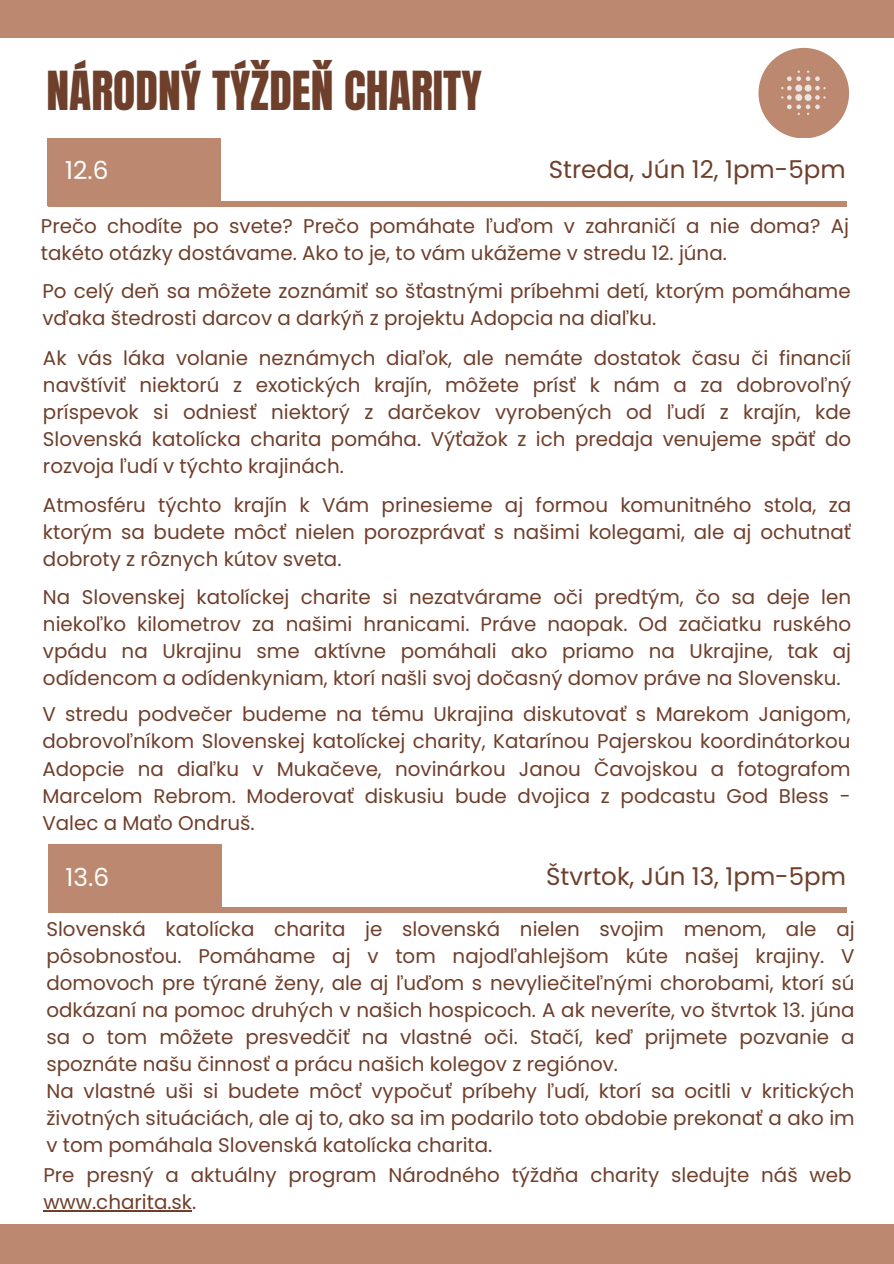
<style>
.page{position:relative;width:894px;height:1264px;background:#fff}
.page>*{position:absolute;margin:0;border:0;box-sizing:border-box;transform-origin:0 0}
.t1{font:45.75px "Anton";color:#6e3f2b}
.t2{font:24.75px "Poppins";color:#fff}
.t3{font:24.45px "Poppins";color:#6e3f2b}
.t4{font:19.8px/27px "Poppins";color:#6e3f2b;text-align:justify}
</style>
<div class="page">
<div style="left:48px;top:201px;width:798px;height:5px;background:#bc8970"></div>
<div style="left:47px;top:138px;width:174px;height:68px;background:#bc8970"></div>
<div style="left:758px;top:48px;width:90px;height:90px;background:#bc8970;border-radius:50%"></div>
<svg style="left:781px;top:71px;width:44px;height:44px"></svg>
<div style="left:0;top:1224px;width:893px;height:39px;background:#bc8970"></div>
<div style="left:0;top:0;width:893px;height:38px;background:#bc8970"></div>
<div style="left:48px;top:907px;width:798px;height:5px;background:#bc8970"></div>
<div style="left:48px;top:844px;width:173px;height:68px;background:#bc8970"></div>
<hr style="left:43px;top:1210px;width:149px;height:1px;background:#6e3f2b">
<h1 class="t1" style="left:46px;top:58px;width:436px">NÁRODNÝ TÝŽDEŇ CHARITY</h1>
<p class="t2" style="left:65px;top:153px;width:45px">12.6</p>
<p class="t3" style="left:548px;top:153px;width:298px">Streda, Jún 12, 1pm-5pm</p>
<h2 class="t4" style="left:41px;top:213px;width:809px">Prečo chodíte po svete? Prečo pomáhate ľuďom v zahraničí a nie doma? Aj takéto otázky dostávame. Ako to je, to vám ukážeme v stredu 12. júna.</h2>
<h3 class="t4" style="left:42px;top:277px;width:809px">Po celý deň sa môžete zoznámiť so šťastnými príbehmi detí, ktorým pomáhame vďaka štedrosti darcov a darkýň z projektu Adopcia na diaľku.</h3>
<p class="t4" style="left:43px;top:345px;width:809px">Ak vás láka volanie neznámych diaľok, ale nemáte dostatok času či financií navštíviť niektorú z exotických krajín, môžete prísť k nám a za dobrovoľný príspevok si odniesť niektorý z darčekov vyrobených od ľudí z krajín, kde Slovenská katolícka charita pomáha. Výťažok z ich predaja venujeme späť do rozvoja ľudí v týchto krajinách.</p>
<p class="t4" style="left:43px;top:491px;width:809px">Atmosféru týchto krajín k Vám prinesieme aj formou komunitného stola, za ktorým sa budete môcť nielen porozprávať s našimi kolegami, ale aj ochutnať dobroty z rôznych kútov sveta.</p>
<p class="t4" style="left:43px;top:584px;width:809px">Na Slovenskej katolíckej charite si nezatvárame oči predtým, čo sa deje len niekoľko kilometrov za našimi hranicami. Práve naopak. Od začiatku ruského vpádu na Ukrajinu sme aktívne pomáhali ako priamo na Ukrajine, tak aj odídencom a odídenkyniam, ktorí našli svoj dočasný domov práve na Slovensku.</p>
<p class="t4" style="left:42px;top:701px;width:809px">V stredu podvečer budeme na tému Ukrajina diskutovať s Marekom Janigom, dobrovoľníkom Slovenskej katolíckej charity, Katarínou Pajerskou koordinátorkou Adopcie na diaľku v Mukačeve, novinárkou Janou Čavojskou a fotografom Marcelom Rebrom. Moderovať diskusiu bude dvojica z podcastu God Bless - Valec a Maťo Ondruš.</p>
<p class="t2" style="left:66px;top:859px;width:45px">13.6</p>
<p class="t3" style="left:546px;top:859px;width:301px">Štvrtok, Jún 13, 1pm-5pm</p>
<h2 class="t4" style="left:46px;top:915px;width:809px">Slovenská katolícka charita je slovenská nielen svojim menom, ale aj pôsobnosťou. Pomáhame aj v tom najodľahlejšom kúte našej krajiny. V domovoch pre týrané ženy, ale aj ľuďom s nevyliečiteľnými chorobami, ktorí sú odkázaní na pomoc druhých v našich hospicoch. A ak neveríte, vo štvrtok 13. júna sa o tom môžete presvedčiť na vlastné oči. Stačí, keď prijmete pozvanie a spoznáte našu činnosť a prácu našich kolegov z regiónov.</h2>
<h3 class="t4" style="left:46px;top:1077px;width:809px">Na vlastné uši si budete môcť vypočuť príbehy ľudí, ktorí sa ocitli v kritických životných situáciách, ale aj to, ako sa im podarilo toto obdobie prekonať a ako im v tom pomáhala Slovenská katolícka charita.</h3>
<p class="t4" style="left:43px;top:1161px;width:809px">Pre presný a aktuálny program Národného týždňa charity sledujte náš web www.charita.sk.</p>
</div>
